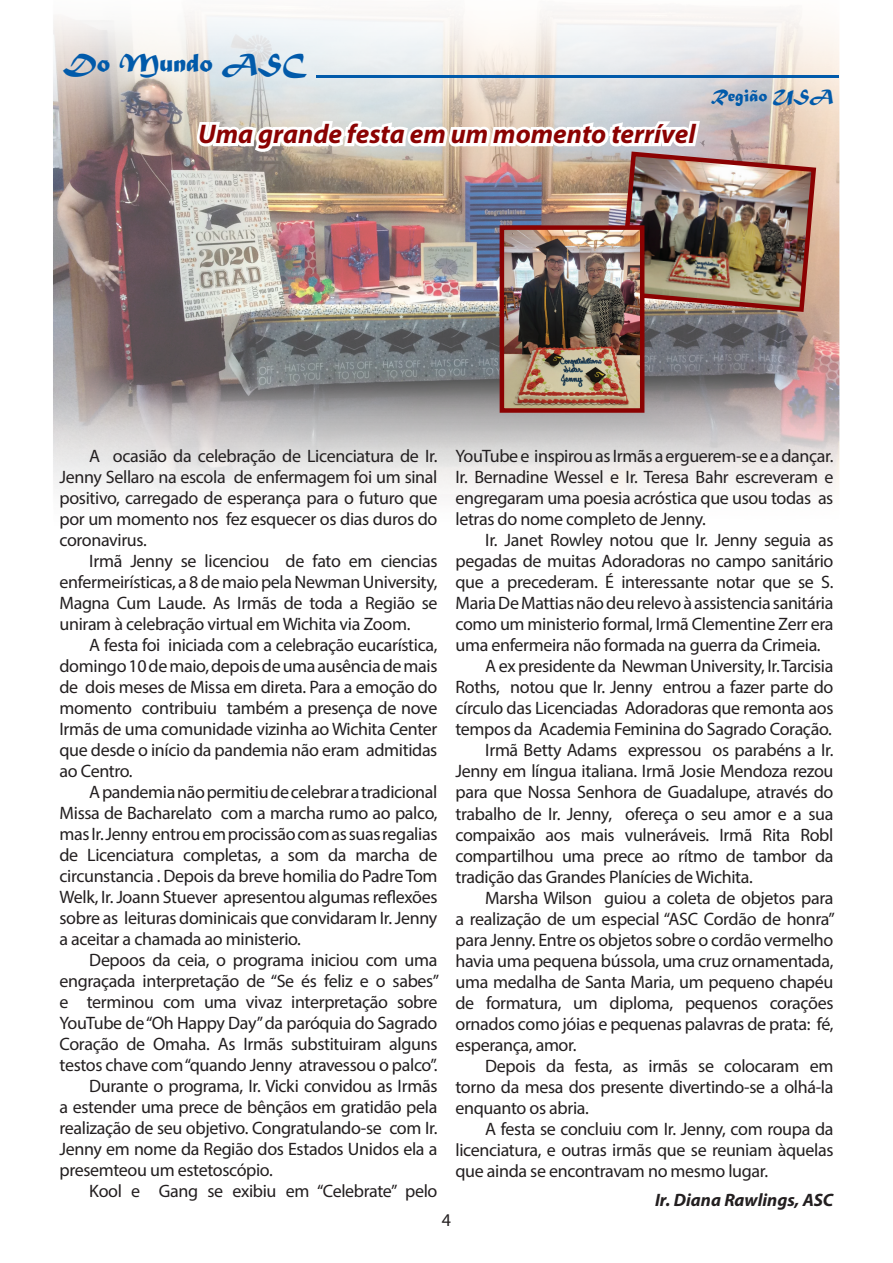
<style>
.page{position:relative;width:893px;height:1263px;background:#fff}
.page>*{position:absolute;margin:0;border:0;box-sizing:border-box;transform-origin:0 0}
.t1{font:italic 700 27px "Myriad Pro";color:#8b0202}
.t2{font:27px "Matura MT Script Capitals";color:#015aaa}
.t3{font:18px/21px "Myriad Pro";letter-spacing:-.02em;color:#231f20;text-align:justify}
.t4{font:italic 700 18px "Myriad Pro";color:#231f20}
.t5{font:18px "Matura MT Script Capitals";color:#015aaa}
</style>
<div class="page">
<img style="left:53px;top:10px;width:787px;height:486px">
<img style="left:193px;top:116px;width:626px;height:198px">
<img style="left:505px;top:230px;width:134px;height:178px">
<div style="left:500px;top:225px;width:144px;height:188px;border:4px solid #8b0202"></div>
<hr style="left:316px;top:75px;width:523px;height:3px;background:#015aaa">
<h1 class="t2" style="left:63px;top:46px;width:244px">Do Mundo ASC</h1>
<h1 class="t1" style="left:198px;top:117px;width:499px">Uma grande festa em um momento terrível</h1>
<p class="t5" style="left:711px;top:84px;width:124px">Região USA</p>
<p class="t3" style="left:60px;top:445px;width:379px;text-indent:30px">A ocasião da celebração de Licenciatura de Ir.<br>Jenny Sellaro na escola de enfermagem foi um sinal positivo, carregado de esperança para o futuro que por um momento nos fez esquecer os dias duros do coronavirus.</p>
<p class="t3" style="left:60px;top:550px;width:379px;text-indent:30px">Irmã Jenny se licenciou de fato em ciencias enfermeirísticas, a 8 de maio pela Newman University, Magna Cum Laude. As Irmãs de toda a Região se uniram à celebração virtual em Wichita via Zoom.</p>
<p class="t3" style="left:60px;top:634px;width:379px;text-indent:30px">A festa foi iniciada com a celebração eucarística, domingo 10 de maio, depois de uma ausência de mais de dois meses de Missa em direta. Para a emoção do momento contribuiu também a presença de nove Irmãs de uma comunidade vizinha ao Wichita Center que desde o início da pandemia não eram admitidas ao Centro.</p>
<p class="t3" style="left:60px;top:781px;width:379px;text-indent:30px">A pandemia não permitiu de celebrar a tradicional Missa de Bacharelato com a marcha rumo ao palco, mas Ir. Jenny entrou em procissão com as suas regalias de Licenciatura completas, a som da marcha de circunstancia . Depois da breve homilia do Padre Tom Welk, Ir. Joann Stuever apresentou algumas reflexões sobre as leituras dominicais que convidaram Ir. Jenny a aceitar a chamada ao ministerio.</p>
<p class="t3" style="left:89px;top:949px;width:350px">Depoos da ceia, o programa iniciou com uma</p>
<p class="t3" style="left:60px;top:970px;width:381px">engraçada interpretação de “Se és feliz e o sabes”</p>
<p class="t3" style="left:60px;top:991px;width:379px">e terminou com uma vivaz interpretação sobre</p>
<p class="t3" style="left:60px;top:1012px;width:379px">YouTube de “Oh Happy Day” da paróquia do Sagrado</p>
<p class="t3" style="left:60px;top:1033px;width:379px">Coração de Omaha. As Irmãs substituiram alguns</p>
<p class="t3" style="left:60px;top:1054px;width:379px">testos chave com “quando Jenny atravessou o palco”.</p>
<p class="t3" style="left:89px;top:1075px;width:350px">Durante o programa, Ir. Vicki convidou as Irmãs</p>
<p class="t3" style="left:60px;top:1096px;width:379px">a estender uma prece de bênçãos em gratidão pela</p>
<p class="t3" style="left:60px;top:1117px;width:379px">realização de seu objetivo. Congratulando-se com Ir.</p>
<p class="t3" style="left:60px;top:1138px;width:379px">Jenny em nome da Região dos Estados Unidos ela a</p>
<p class="t3" style="left:60px;top:1159px;width:215px">presemteou um estetoscópio.</p>
<p class="t3" style="left:89px;top:1180px;width:350px">Kool e Gang se exibiu em “Celebrate” pelo</p>
<p class="t3" style="left:455px;top:445px;width:379px">YouTube e inspirou as Irmãs a erguerem-se e a dançar.<br>Ir. Bernadine Wessel e Ir. Teresa Bahr escreveram e engregaram uma poesia acróstica que usou todas as letras do nome completo de Jenny.</p>
<p class="t3" style="left:485px;top:530px;width:350px">Ir. Janet Rowley notou que Ir. Jenny seguia as</p>
<p class="t3" style="left:455px;top:551px;width:379px">pegadas de muitas Adoradoras no campo sanitário</p>
<p class="t3" style="left:455px;top:572px;width:379px">que a precederam. É interessante notar que se S.</p>
<p class="t3" style="left:455px;top:593px;width:379px">Maria De Mattias não deu relevo à assistencia sanitária</p>
<p class="t3" style="left:455px;top:614px;width:379px">como um ministerio formal, Irmã Clementine Zerr era</p>
<p class="t3" style="left:455px;top:635px;width:367px">uma enfermeira não formada na guerra da Crimeia.</p>
<p class="t3" style="left:485px;top:656px;width:350px">A ex presidente da Newman University, Ir. Tarcisia</p>
<p class="t3" style="left:455px;top:677px;width:379px">Roths, notou que Ir. Jenny entrou a fazer parte do</p>
<p class="t3" style="left:455px;top:698px;width:379px">círculo das Licenciadas Adoradoras que remonta aos</p>
<p class="t3" style="left:455px;top:719px;width:378px">tempos da Academia Feminina do Sagrado Coração.</p>
<p class="t3" style="left:485px;top:740px;width:350px">Irmã Betty Adams expressou os parabéns a Ir.</p>
<p class="t3" style="left:455px;top:761px;width:379px">Jenny em língua italiana. Irmã Josie Mendoza rezou</p>
<p class="t3" style="left:455px;top:782px;width:379px">para que Nossa Senhora de Guadalupe, através do</p>
<p class="t3" style="left:455px;top:803px;width:379px">trabalho de Ir. Jenny, ofereça o seu amor e a sua</p>
<p class="t3" style="left:455px;top:824px;width:379px">compaixão aos mais vulneráveis. Irmã Rita Robl</p>
<p class="t3" style="left:455px;top:845px;width:379px">compartilhou uma prece ao rítmo de tambor da</p>
<p class="t3" style="left:455px;top:866px;width:299px">tradição das Grandes Planícies de Wichita.</p>
<p class="t3" style="left:485px;top:887px;width:350px">Marsha Wilson guiou a coleta de objetos para</p>
<p class="t3" style="left:455px;top:908px;width:381px">a realização de um especial “ASC Cordão de honra”</p>
<p class="t3" style="left:455px;top:929px;width:379px">para Jenny. Entre os objetos sobre o cordão vermelho</p>
<p class="t3" style="left:455px;top:950px;width:379px">havia uma pequena bússola, uma cruz ornamentada,</p>
<p class="t3" style="left:455px;top:971px;width:379px">uma medalha de Santa Maria, um pequeno chapéu</p>
<p class="t3" style="left:455px;top:992px;width:379px">de formatura, um diploma, pequenos corações</p>
<p class="t3" style="left:455px;top:1013px;width:379px">ornados como jóias e pequenas palavras de prata: fé,</p>
<p class="t3" style="left:455px;top:1034px;width:122px">esperança, amor.</p>
<p class="t3" style="left:485px;top:1055px;width:350px">Depois da festa, as irmãs se colocaram em</p>
<p class="t3" style="left:455px;top:1076px;width:379px">torno da mesa dos presente divertindo-se a olhá-la</p>
<p class="t3" style="left:455px;top:1097px;width:135px">enquanto os abria.</p>
<p class="t3" style="left:485px;top:1118px;width:350px">A festa se concluiu com Ir. Jenny, com roupa da</p>
<p class="t3" style="left:455px;top:1139px;width:379px">licenciatura, e outras irmãs que se reuniam àquelas</p>
<p class="t3" style="left:455px;top:1160px;width:314px">que ainda se encontravam no mesmo lugar.</p>
<p class="t4" style="left:655px;top:1188px;width:180px">Ir. Diana Rawlings, ASC</p>
<p class="t3" style="left:442px;top:1209px;width:11px">4</p>
</div>
